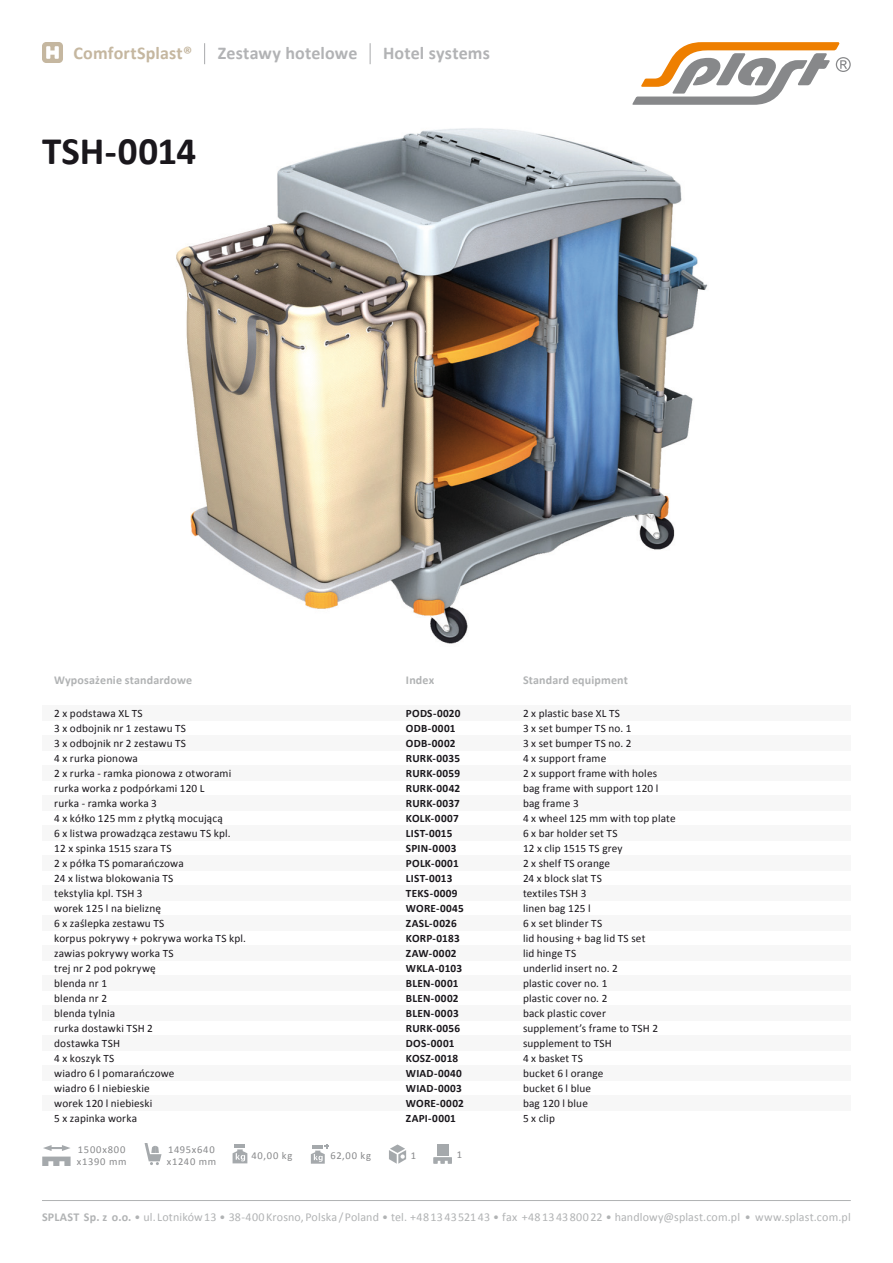
<style>
.page{position:relative;width:893px;height:1263px;background:#fff}
.page>*{position:absolute;margin:0;border:0;box-sizing:border-box;transform-origin:0 0}
.t1{font:700 39px "Calibri";letter-spacing:-.005em;color:#1a171c}
.t2{font:700 18px "Calibri";letter-spacing:.01em;color:#b2b3b5}
.t3{font:700 18px "Calibri";letter-spacing:.01em;color:#c5b7a0}
.Styl_akapitowy_1{font:12px "Calibri";letter-spacing:.01em;color:#b1b3b4}
.t4{font:700 12px "Calibri";letter-spacing:.015em;color:#b1b3b4}
.t5{font:11.25px "Calibri";letter-spacing:.015em;color:#1a171c}
.t6{font:700 11.25px "Calibri";letter-spacing:.02em;color:#1a171c}
.t7{font:10.5px "Calibri";letter-spacing:.07em;color:#87888a}
.s1{font-weight:700}
</style>
<div class="page">
<img style="left:61px;top:42px;width:647px;height:602px">
<svg style="left:632px;top:42px;width:219px;height:63px"></svg>
<div style="left:42px;top:855px;width:809px;height:15px;background:#f7f7f7"></div>
<div style="left:42px;top:885px;width:809px;height:15px;background:#f7f7f7"></div>
<div style="left:42px;top:735px;width:809px;height:15px;background:#f7f7f7"></div>
<div style="left:42px;top:705px;width:809px;height:15px;background:#f7f7f7"></div>
<div style="left:42px;top:915px;width:809px;height:15px;background:#f7f7f7"></div>
<div style="left:42px;top:1005px;width:809px;height:15px;background:#f7f7f7"></div>
<div style="left:42px;top:795px;width:809px;height:15px;background:#f7f7f7"></div>
<div style="left:42px;top:765px;width:809px;height:15px;background:#f7f7f7"></div>
<div style="left:42px;top:945px;width:809px;height:15px;background:#f7f7f7"></div>
<div style="left:42px;top:1035px;width:809px;height:15px;background:#f7f7f7"></div>
<div style="left:42px;top:975px;width:809px;height:15px;background:#f7f7f7"></div>
<div style="left:42px;top:1065px;width:809px;height:15px;background:#f7f7f7"></div>
<div style="left:42px;top:1095px;width:809px;height:15px;background:#f7f7f7"></div>
<div style="left:42px;top:825px;width:809px;height:15px;background:#f7f7f7"></div>
<hr style="left:42px;top:1200px;width:809px;height:1px;background:#b1b3b4">
<svg style="left:370px;top:43px;width:1px;height:21px"></svg>
<svg style="left:204px;top:43px;width:1px;height:21px"></svg>
<div style="left:42px;top:42px;width:21px;height:21px;background:#c5b7a0;border-radius:4px"></div>
<svg style="left:46px;top:46px;width:13px;height:13px"></svg>
<svg style="left:145px;top:1143px;width:17px;height:22px"></svg>
<svg style="left:233px;top:1145px;width:14px;height:18px"></svg>
<svg style="left:389px;top:1144px;width:17px;height:20px"></svg>
<svg style="left:311px;top:1144px;width:18px;height:20px"></svg>
<div style="left:437px;top:1144px;width:11px;height:11px;background:#a5a9ac"></div>
<svg style="left:433px;top:1157px;width:19px;height:7px"></svg>
<svg style="left:42px;top:1145px;width:29px;height:21px"></svg>
<p class="t3" style="left:74px;top:41px;width:120px">ComfortSplast®</p>
<p class="t2" style="left:218px;top:41px;width:141px">Zestawy hotelowe</p>
<p class="t2" style="left:383px;top:41px;width:108px">Hotel systems</p>
<p class="t1" style="left:42px;top:127px;width:156px">TSH-0014</p>
<p class="t4" style="left:54px;top:673px;width:140px">Wyposażenie standardowe</p>
<p class="t4" style="left:406px;top:673px;width:30px">Index</p>
<p class="t4" style="left:523px;top:673px;width:107px">Standard equipment</p>
<p class="t5" style="left:54px;top:706px;width:90px">2 x podstawa XL TS</p>
<p class="t5" style="left:54px;top:721px;width:133px">3 x odbojnik nr 1 zestawu TS</p>
<p class="t5" style="left:54px;top:736px;width:133px">3 x odbojnik nr 2 zestawu TS</p>
<p class="t5" style="left:54px;top:751px;width:85px">4 x rurka pionowa</p>
<p class="t5" style="left:54px;top:766px;width:179px">2 x rurka - ramka pionowa z otworami</p>
<p class="t5" style="left:54px;top:781px;width:152px">rurka worka z podpórkami 120 L</p>
<p class="t5" style="left:54px;top:796px;width:104px">rurka - ramka worka 3</p>
<p class="t5" style="left:54px;top:811px;width:170px">4 x kółko 125 mm z płytką mocującą</p>
<p class="t5" style="left:54px;top:826px;width:178px">6 x listwa prowadząca zestawu TS kpl.</p>
<p class="t5" style="left:54px;top:841px;width:119px">12 x spinka 1515 szara TS</p>
<p class="t5" style="left:54px;top:856px;width:131px">2 x półka TS pomarańczowa</p>
<p class="t5" style="left:54px;top:871px;width:121px">24 x listwa blokowania TS</p>
<p class="t5" style="left:54px;top:886px;width:90px">tekstylia kpl. TSH 3</p>
<p class="t5" style="left:54px;top:901px;width:108px">worek 125 l na bieliznę</p>
<p class="t5" style="left:54px;top:916px;width:112px">6 x zaślepka zestawu TS</p>
<p class="t5" style="left:54px;top:931px;width:193px">korpus pokrywy + pokrywa worka TS kpl.</p>
<p class="t5" style="left:54px;top:946px;width:121px">zawias pokrywy worka TS</p>
<p class="t5" style="left:54px;top:961px;width:103px">trej nr 2 pod pokrywę</p>
<p class="t5" style="left:54px;top:976px;width:54px">blenda nr 1</p>
<p class="t5" style="left:54px;top:991px;width:54px">blenda nr 2</p>
<p class="t5" style="left:54px;top:1006px;width:62px">blenda tylnia</p>
<p class="t5" style="left:54px;top:1021px;width:100px">rurka dostawki TSH 2</p>
<p class="t5" style="left:54px;top:1036px;width:67px">dostawka TSH</p>
<p class="t5" style="left:54px;top:1051px;width:62px">4 x koszyk TS</p>
<p class="t5" style="left:54px;top:1066px;width:122px">wiadro 6 l pomarańczowe</p>
<p class="t5" style="left:54px;top:1081px;width:97px">wiadro 6 l niebieskie</p>
<p class="t5" style="left:54px;top:1096px;width:100px">worek 120 l niebieski</p>
<p class="t5" style="left:54px;top:1111px;width:84px">5 x zapinka worka</p>
<p class="t6" style="left:406px;top:706px;width:56px">PODS-0020</p>
<p class="t6" style="left:406px;top:721px;width:51px">ODB-0001</p>
<p class="t6" style="left:406px;top:736px;width:51px">ODB-0002</p>
<p class="t6" style="left:406px;top:751px;width:56px">RURK-0035</p>
<p class="t6" style="left:406px;top:766px;width:56px">RURK-0059</p>
<p class="t6" style="left:406px;top:781px;width:56px">RURK-0042</p>
<p class="t6" style="left:406px;top:796px;width:55px">RURK-0037</p>
<p class="t6" style="left:406px;top:811px;width:54px">KOLK-0007</p>
<p class="t6" style="left:406px;top:826px;width:48px">LIST-0015</p>
<p class="t6" style="left:406px;top:841px;width:52px">SPIN-0003</p>
<p class="t6" style="left:406px;top:856px;width:54px">POLK-0001</p>
<p class="t6" style="left:406px;top:871px;width:48px">LIST-0013</p>
<p class="t6" style="left:406px;top:886px;width:53px">TEKS-0009</p>
<p class="t6" style="left:406px;top:901px;width:59px">WORE-0045</p>
<p class="t6" style="left:406px;top:916px;width:52px">ZASL-0026</p>
<p class="t6" style="left:406px;top:931px;width:55px">KORP-0183</p>
<p class="t6" style="left:406px;top:946px;width:52px">ZAW-0002</p>
<p class="t6" style="left:406px;top:961px;width:58px">WKLA-0103</p>
<p class="t6" style="left:406px;top:976px;width:54px">BLEN-0001</p>
<p class="t6" style="left:406px;top:991px;width:54px">BLEN-0002</p>
<p class="t6" style="left:406px;top:1006px;width:54px">BLEN-0003</p>
<p class="t6" style="left:406px;top:1021px;width:56px">RURK-0056</p>
<p class="t6" style="left:406px;top:1036px;width:50px">DOS-0001</p>
<p class="t6" style="left:406px;top:1051px;width:54px">KOSZ-0018</p>
<p class="t6" style="left:406px;top:1066px;width:57px">WIAD-0040</p>
<p class="t6" style="left:406px;top:1081px;width:57px">WIAD-0003</p>
<p class="t6" style="left:406px;top:1096px;width:59px">WORE-0002</p>
<p class="t6" style="left:406px;top:1111px;width:51px">ZAPI-0001</p>
<p class="t5" style="left:523px;top:706px;width:99px">2 x plastic base XL TS</p>
<p class="t5" style="left:523px;top:721px;width:110px">3 x set bumper TS no. 1</p>
<p class="t5" style="left:523px;top:736px;width:110px">3 x set bumper TS no. 2</p>
<p class="t5" style="left:523px;top:751px;width:85px">4 x support frame</p>
<p class="t5" style="left:523px;top:766px;width:136px">2 x support frame with holes</p>
<p class="t5" style="left:523px;top:781px;width:137px">bag frame with support 120 l</p>
<p class="t5" style="left:523px;top:796px;width:57px">bag frame 3</p>
<p class="t5" style="left:523px;top:811px;width:154px">4 x wheel 125 mm with top plate</p>
<p class="t5" style="left:523px;top:826px;width:96px">6 x bar holder set TS</p>
<p class="t5" style="left:523px;top:841px;width:101px">12 x clip 1515 TS grey</p>
<p class="t5" style="left:523px;top:856px;width:89px">2 x shelf TS orange</p>
<p class="t5" style="left:523px;top:871px;width:80px">24 x block slat TS</p>
<p class="t5" style="left:523px;top:886px;width:65px">textiles TSH 3</p>
<p class="t5" style="left:523px;top:901px;width:69px">linen bag 125 l</p>
<p class="t5" style="left:523px;top:916px;width:81px">6 x set blinder TS</p>
<p class="t5" style="left:523px;top:931px;width:124px">lid housing + bag lid TS set</p>
<p class="t5" style="left:523px;top:946px;width:55px">lid hinge TS</p>
<p class="t5" style="left:523px;top:961px;width:96px">underlid insert no. 2</p>
<p class="t5" style="left:523px;top:976px;width:86px">plastic cover no. 1</p>
<p class="t5" style="left:523px;top:991px;width:86px">plastic cover no. 2</p>
<p class="t5" style="left:523px;top:1006px;width:84px">back plastic cover</p>
<p class="t5" style="left:523px;top:1021px;width:137px">supplement’s frame to TSH 2</p>
<p class="t5" style="left:523px;top:1036px;width:90px">supplement to TSH</p>
<p class="t5" style="left:523px;top:1051px;width:61px">4 x basket TS</p>
<p class="t5" style="left:523px;top:1066px;width:82px">bucket 6 l orange</p>
<p class="t5" style="left:523px;top:1081px;width:70px">bucket 6 l blue</p>
<p class="t5" style="left:523px;top:1096px;width:66px">bag 120 l blue</p>
<p class="t5" style="left:523px;top:1111px;width:33px">5 x clip</p>
<p class="t7" style="left:78px;top:1143px;width:49px">1500x800</p>
<p class="t7" style="left:77px;top:1155px;width:51px">x1390 mm</p>
<p class="t7" style="left:168px;top:1143px;width:48px">1495x640</p>
<p class="t7" style="left:167px;top:1155px;width:51px">x1240 mm</p>
<p class="t7" style="left:251px;top:1149px;width:43px">40,00 kg</p>
<p class="t7" style="left:330px;top:1149px;width:42px">62,00 kg</p>
<p class="t7" style="left:411px;top:1148px;width:7px">1</p>
<p class="t7" style="left:457px;top:1148px;width:7px">1</p>
<p class="Styl_akapitowy_1" style="left:42px;top:1209px;width:810px"><span class="s1">SPLAST Sp. z o.o.</span> • ul. Lotników 13 • 38-400 Krosno, Polska / Poland • tel. +48 13 43 521 43 • fax +48 13 43 800 22 • handlowy@splast.com.pl • www.splast.com.pl</p>
</div>
